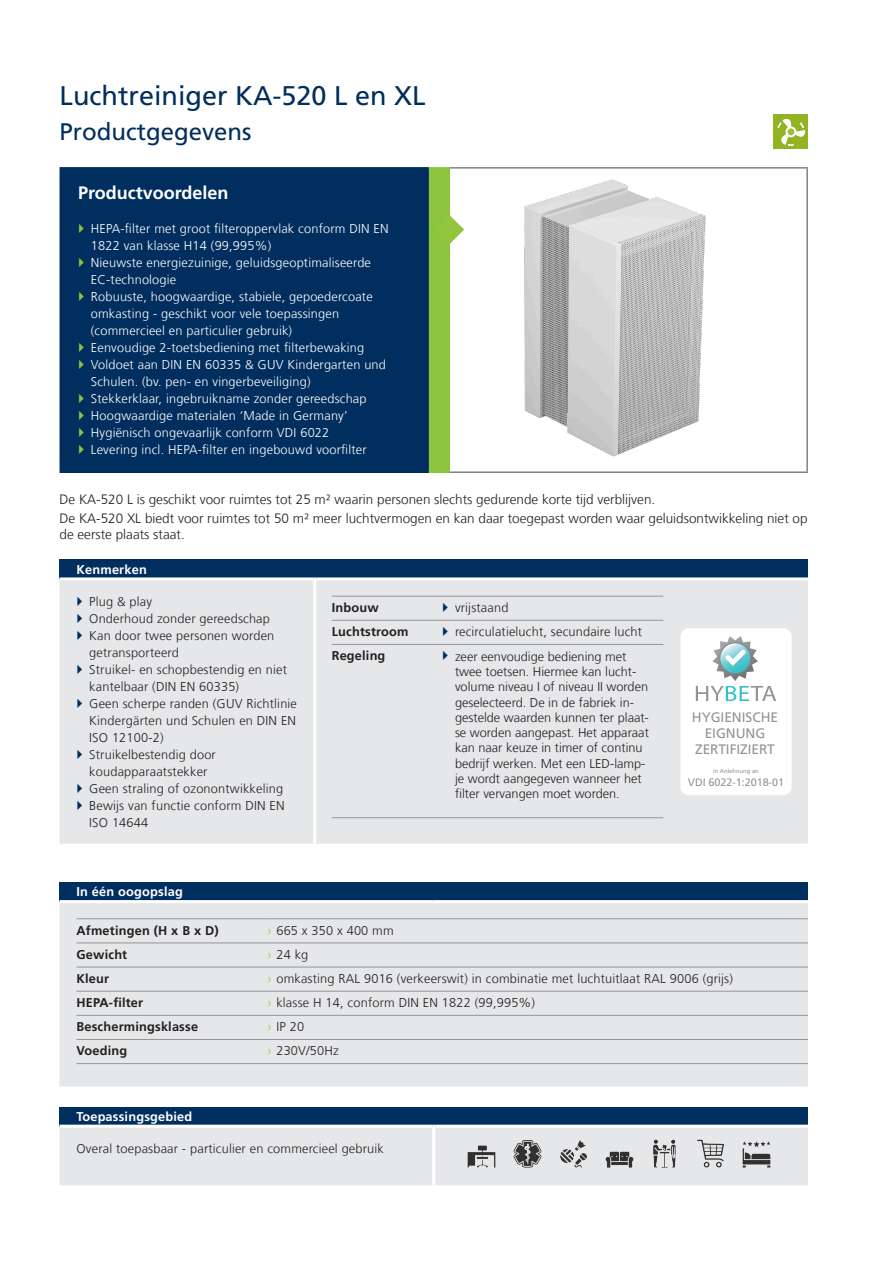
<style>
.page{position:relative;width:893px;height:1263px;background:#fff}
.page>*{position:absolute;margin:0;border:0;box-sizing:border-box;transform-origin:0 0}
.p_heading_18pt_blue{font:27px "Frutiger LT Com";color:#002e5e}
.p_heading_18pt_blue-2{font:24px "Frutiger LT Com";color:#002e5e}
.p_heading_12pt_benef{font:700 18px "Frutiger LT Com";color:#fff}
.t1{font:13.8px/15.8px "Frutiger LT Com";letter-spacing:-.005em;color:#939595;text-align:center}
.p_heading_18pt_blue-3{font:300 13.5px/16.5px "Frutiger LT Com";color:#231f20}
.p_body_std{font:300 12.75px/15.3px "Frutiger LT Com";letter-spacing:.015em;color:#231f20}
.t2{font:300 12.75px/17px "Frutiger LT Com";letter-spacing:.015em;color:#fff}
.p_table_techData_hea{font:700 12.75px "Frutiger LT Com";letter-spacing:.015em;color:#231f20}
.p_box_head{font:700 12.75px "Frutiger LT Com";letter-spacing:.015em;color:#fff}
.t3{font:10.8px "Frutiger LT Com";letter-spacing:-.005em;color:#939595}
.t4{font:5.85px "Frutiger LT Com";letter-spacing:-.005em;color:#939595}
.s1{color:#8bc63e}
</style>
<div class="page">
<div style="left:60px;top:168px;width:368px;height:304px;background:#002e5e"></div>
<div style="left:428px;top:168px;width:21px;height:304px;background:#8bc63e"></div>
<hr style="left:60px;top:167px;width:369px;height:2px;background:#002e5e">
<hr style="left:427px;top:169px;width:2px;height:302px;background:#002e5e">
<hr style="left:60px;top:471px;width:369px;height:2px;background:#002e5e">
<hr style="left:429px;top:167px;width:20px;height:2px;background:#8bc63e">
<hr style="left:429px;top:471px;width:20px;height:2px;background:#8bc63e">
<hr style="left:449px;top:167px;width:359px;height:2px;background:#808285">
<hr style="left:806px;top:169px;width:2px;height:302px;background:#808285">
<hr style="left:449px;top:471px;width:359px;height:2px;background:#808285">
<svg style="left:449px;top:215px;width:15px;height:30px"></svg>
<div style="left:60px;top:560px;width:748px;height:19px;background:#002e5e"></div>
<div style="left:60px;top:580px;width:748px;height:264px;background:#e6e7e9"></div>
<hr style="left:313px;top:577px;width:3px;height:267px;background:#fff">
<hr style="left:60px;top:577px;width:253px;height:3px;background:#fff">
<hr style="left:316px;top:577px;width:492px;height:3px;background:#fff">
<hr style="left:332px;top:596px;width:110px;height:1px;background:#939598">
<hr style="left:442px;top:596px;width:221px;height:1px;background:#939598">
<hr style="left:332px;top:620px;width:110px;height:1px;background:#939598">
<hr style="left:442px;top:620px;width:221px;height:1px;background:#939598">
<hr style="left:332px;top:644px;width:110px;height:1px;background:#939598">
<hr style="left:442px;top:644px;width:221px;height:1px;background:#939598">
<hr style="left:332px;top:817px;width:110px;height:1px;background:#939598">
<hr style="left:442px;top:817px;width:221px;height:1px;background:#939598">
<div style="left:60px;top:882px;width:748px;height:19px;background:#002e5e"></div>
<div style="left:60px;top:903px;width:748px;height:183px;background:#e6e7e9"></div>
<hr style="left:60px;top:900px;width:374px;height:3px;background:#fff">
<hr style="left:434px;top:900px;width:374px;height:3px;background:#fff">
<hr style="left:77px;top:918px;width:191px;height:1px;background:#939598">
<hr style="left:268px;top:918px;width:540px;height:1px;background:#939598">
<hr style="left:77px;top:943px;width:191px;height:1px;background:#939598">
<hr style="left:268px;top:943px;width:540px;height:1px;background:#939598">
<hr style="left:77px;top:967px;width:191px;height:1px;background:#939598">
<hr style="left:268px;top:967px;width:540px;height:1px;background:#939598">
<hr style="left:77px;top:991px;width:191px;height:1px;background:#939598">
<hr style="left:268px;top:991px;width:540px;height:1px;background:#939598">
<hr style="left:77px;top:1015px;width:191px;height:1px;background:#939598">
<hr style="left:77px;top:1039px;width:191px;height:1px;background:#939598">
<hr style="left:77px;top:1063px;width:191px;height:1px;background:#939598">
<hr style="left:268px;top:1015px;width:540px;height:1px;background:#939598">
<hr style="left:268px;top:1039px;width:540px;height:1px;background:#939598">
<hr style="left:268px;top:1063px;width:540px;height:1px;background:#939598">
<div style="left:60px;top:1107px;width:748px;height:19px;background:#002e5e"></div>
<div style="left:60px;top:1128px;width:748px;height:57px;background:#e6e7e9"></div>
<hr style="left:432px;top:1125px;width:3px;height:60px;background:#fff">
<hr style="left:60px;top:1125px;width:372px;height:3px;background:#fff">
<hr style="left:435px;top:1125px;width:373px;height:3px;background:#fff">
<img style="left:511px;top:179px;width:206px;height:293px">
<img style="left:648px;top:1136px;width:34px;height:34px">
<img style="left:602px;top:1136px;width:34px;height:34px">
<img style="left:510px;top:1136px;width:34px;height:34px">
<img style="left:464px;top:1136px;width:34px;height:34px">
<img style="left:694px;top:1136px;width:34px;height:34px">
<img style="left:740px;top:1136px;width:34px;height:34px">
<img style="left:556px;top:1136px;width:34px;height:34px">
<div style="left:774px;top:115px;width:34px;height:34px;background:#91b423"></div>
<svg style="left:777px;top:119px;width:28px;height:27px"></svg>
<div style="left:680px;top:628px;width:112px;height:167px;background:#fff;border-radius:8px"></div>
<svg style="left:696px;top:636px;width:80px;height:65px"></svg>
<svg style="left:78px;top:596px;width:4px;height:9px"></svg>
<svg style="left:78px;top:613px;width:4px;height:9px"></svg>
<svg style="left:78px;top:630px;width:4px;height:9px"></svg>
<svg style="left:78px;top:664px;width:4px;height:9px"></svg>
<svg style="left:78px;top:698px;width:4px;height:9px"></svg>
<svg style="left:78px;top:749px;width:4px;height:10px"></svg>
<svg style="left:78px;top:783px;width:4px;height:10px"></svg>
<svg style="left:78px;top:800px;width:4px;height:10px"></svg>
<svg style="left:443px;top:603px;width:5px;height:9px"></svg>
<svg style="left:443px;top:627px;width:5px;height:9px"></svg>
<svg style="left:443px;top:651px;width:5px;height:9px"></svg>
<h3 class="p_heading_18pt_blue" style="left:60px;top:80px;width:368px">Luchtreiniger KA-520 L en XL</h3>
<h3 class="p_heading_18pt_blue-2" style="left:60px;top:117px;width:194px">Productgegevens</h3>
<h3 class="p_heading_12pt_benef" style="left:78px;top:182px;width:152px">Productvoordelen</h3>
<p class="t2" style="left:91px;top:220px;width:299px">HEPA-filter met groot filteroppervlak conform DIN EN<br>1822 van klasse H14 (99,995%)</p>
<p class="t2" style="left:91px;top:254px;width:282px">Nieuwste energiezuinige, geluidsgeoptimaliseerde<br>EC-technologie</p>
<p class="t2" style="left:91px;top:288px;width:283px">Robuuste, hoogwaardige, stabiele, gepoedercoate omkasting - geschikt voor vele toepassingen (commercieel en particulier gebruik)</p>
<p class="t2" style="left:91px;top:339px;width:275px">Eenvoudige 2-toetsbediening met filterbewaking</p>
<p class="t2" style="left:91px;top:356px;width:297px">Voldoet aan DIN EN 60335 &amp; GUV Kindergarten und<br>Schulen. (bv. pen- en vingerbeveiliging)</p>
<p class="t2" style="left:91px;top:390px;width:277px">Stekkerklaar, ingebruikname zonder gereedschap</p>
<p class="t2" style="left:91px;top:408px;width:258px">Hoogwaardige materialen ‘Made in Germany’</p>
<p class="t2" style="left:91px;top:425px;width:240px">Hygiënisch ongevaarlijk conform VDI 6022</p>
<p class="t2" style="left:91px;top:442px;width:277px">Levering incl. HEPA-filter en ingebouwd voorfilter</p>
<h3 class="p_heading_18pt_blue-3" style="left:60px;top:491px;width:597px">De KA-520 L is geschikt voor ruimtes tot 25 m² waarin personen slechts gedurende korte tijd verblijven.</h3>
<h3 class="p_heading_18pt_blue-3" style="left:60px;top:510px;width:750px">De KA-520 XL biedt voor ruimtes tot 50 m² meer luchtvermogen en kan daar toegepast worden waar geluidsontwikkeling niet op de eerste plaats staat.</h3>
<p class="p_box_head" style="left:77px;top:562px;width:72px">Kenmerken</p>
<p class="p_body_std" style="left:89px;top:593px;width:64px">Plug &amp; play</p>
<p class="p_body_std" style="left:89px;top:610px;width:182px">Onderhoud zonder gereedschap</p>
<p class="p_body_std" style="left:89px;top:627px;width:187px;line-height:17px">Kan door twee personen worden getransporteerd</p>
<p class="p_body_std" style="left:89px;top:661px;width:199px;line-height:17px">Struikel- en schopbestendig en niet kantelbaar (DIN EN 60335)</p>
<p class="p_body_std" style="left:89px;top:695px;width:209px;line-height:17px;text-align:justify">Geen scherpe randen (GUV Richtlinie Kindergärten und Schulen en DIN EN ISO 12100-2)</p>
<p class="p_body_std" style="left:89px;top:746px;width:128px;line-height:17px">Struikelbestendig door koudapparaatstekker</p>
<p class="p_body_std" style="left:89px;top:781px;width:195px">Geen straling of ozonontwikkeling</p>
<p class="p_body_std" style="left:89px;top:797px;width:197px;line-height:17px">Bewijs van functie conform DIN EN<br>ISO 14644</p>
<p class="p_table_techData_hea" style="left:332px;top:600px;width:48px">Inbouw</p>
<p class="p_body_std" style="left:455px;top:600px;width:55px">vrijstaand</p>
<p class="p_table_techData_hea" style="left:332px;top:624px;width:78px">Luchtstroom</p>
<p class="p_body_std" style="left:455px;top:624px;width:189px">recirculatielucht, secundaire lucht</p>
<p class="p_table_techData_hea" style="left:332px;top:648px;width:55px">Regeling</p>
<p class="p_body_std" style="left:455px;top:649px;width:195px">zeer eenvoudige bediening met twee toetsen. Hiermee kan lucht&shy;volume niveau I of niveau II worden geselecteerd. De in de fabriek in&shy;gestelde waarden kunnen ter plaat&shy;se worden aangepast. Het apparaat kan naar keuze in timer of continu bedrijf werken. Met een LED-lamp&shy;je wordt aangegeven wanneer het filter vervangen moet worden.</p>
<p class="t1" style="left:692px;top:710px;width:88px">HYGIENISCHE<br>EIGNUNG<br>ZERTIFIZIERT</p>
<p class="t4" style="left:713px;top:767px;width:47px">in Anlehnung an</p>
<p class="t3" style="left:688px;top:776px;width:98px">VDI 6022-1:2018-01</p>
<p class="p_box_head" style="left:77px;top:884px;width:108px">In één oogopslag</p>
<p class="p_table_techData_hea" style="left:77px;top:923px;width:144px">Afmetingen (H x B x D)</p>
<p class="p_body_std" style="left:268px;top:923px;width:127px"><span class="s1">›</span> 665 x 350 x 400 mm</p>
<p class="p_table_techData_hea" style="left:77px;top:947px;width:52px">Gewicht</p>
<p class="p_body_std" style="left:268px;top:947px;width:42px"><span class="s1">›</span> 24 kg</p>
<p class="p_table_techData_hea" style="left:77px;top:971px;width:34px">Kleur</p>
<p class="p_body_std" style="left:268px;top:971px;width:466px"><span class="s1">›</span> omkasting RAL 9016 (verkeerswit) in combinatie met luchtuitlaat RAL 9006 (grijs)</p>
<p class="p_table_techData_hea" style="left:77px;top:995px;width:68px">HEPA-filter</p>
<p class="p_body_std" style="left:268px;top:995px;width:269px"><span class="s1">›</span> klasse H 14, conform DIN EN 1822 (99,995%)</p>
<p class="p_table_techData_hea" style="left:77px;top:1019px;width:123px">Beschermingsklasse</p>
<p class="p_body_std" style="left:268px;top:1019px;width:38px"><span class="s1">›</span> IP 20</p>
<p class="p_table_techData_hea" style="left:77px;top:1043px;width:52px">Voeding</p>
<p class="p_body_std" style="left:268px;top:1043px;width:72px"><span class="s1">›</span> 230V/50Hz</p>
<p class="p_box_head" style="left:77px;top:1109px;width:117px">Toepassingsgebied</p>
<p class="p_body_std" style="left:77px;top:1141px;width:309px">Overal toepasbaar - particulier en commercieel gebruik</p>
</div>
